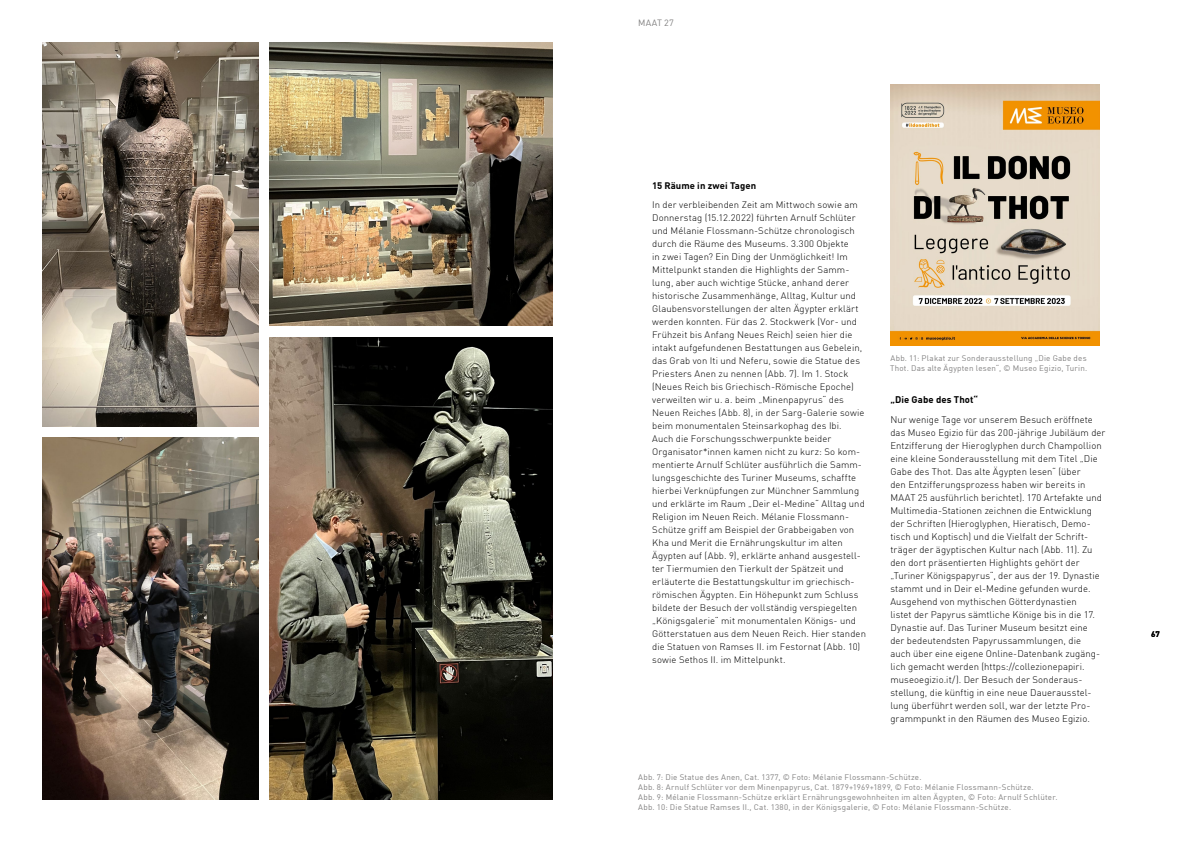
<style>
.page{position:relative;width:1191px;height:842px;background:#fff}
.page>*{position:absolute;margin:0;border:0;box-sizing:border-box;transform-origin:0 0}
.t1{font:300 9.5px/13px "DIN Offc";letter-spacing:.005em;color:#000}
.t2{font:700 9.5px "DIN Offc";letter-spacing:.015em;color:#000}
.t3{font:300 9.3px/13px "DIN Offc";letter-spacing:.01em;color:#000}
.t4{font:700 9.3px "DIN Offc";letter-spacing:.01em;color:#000}
.t5{font:9px "DIN Offc";letter-spacing:.03em;color:#818080}
.t6{font:8px/10px "DIN Offc";letter-spacing:.025em;color:#818080}
.t7{font:700 8px "DIN Offc";color:#000}
</style>
<div class="page">
<img style="left:43px;top:437px;width:215px;height:362px">
<img style="left:269px;top:337px;width:284px;height:463px">
<img style="left:269px;top:43px;width:284px;height:283px">
<img style="left:43px;top:43px;width:215px;height:383px">
<img style="left:890px;top:85px;width:209px;height:261px">
<p class="t5" style="left:638px;top:17px;width:37px">MAAT 27</p>
<p class="t4" style="left:652px;top:179px;width:105px">15 Räume in zwei Tagen</p>
<p class="t3" style="left:652px;top:198px;width:215px">In der verbleibenden Zeit am Mittwoch sowie am Donnerstag (15.12.2022) führten Arnulf Schlüter und Mélanie Flossmann-Schütze chronologisch durch die Räume des Museums. 3.300 Objekte<br>in zwei Tagen? Ein Ding der Unmöglichkeit! Im Mittelpunkt standen die Highlights der Samm&shy;lung, aber auch wichtige Stücke, anhand derer historische Zusammenhänge, Alltag, Kultur und Glaubensvorstellungen der alten Ägypter erklärt werden konnten. Für das 2. Stockwerk (Vor- und Frühzeit bis Anfang Neues Reich) seien hier die intakt aufgefundenen Bestattungen aus Gebelein, das Grab von Iti und Neferu, sowie die Statue des Priesters Anen zu nennen (Abb. 7). Im 1. Stock (Neues Reich bis Griechisch-Römische Epoche) verweilten wir u. a. beim „Minenpapyrus“ des Neuen Reiches (Abb. 8), in der Sarg-Galerie sowie beim monumentalen Steinsarkophag des Ibi.<br>Auch die Forschungsschwerpunkte beider Organisator*innen kamen nicht zu kurz: So kom&shy;mentierte Arnulf Schlüter ausführlich die Samm&shy;lungsgeschichte des Turiner Museums, schaffte hierbei Verknüpfungen zur Münchner Sammlung und erklärte im Raum „Deir el-Medine“ Alltag und Religion im Neuen Reich. Mélanie Flossmann-Schütze griff am Beispiel der Grabbeigaben von Kha und Merit die Ernährungskultur im alten Ägypten auf (Abb. 9), erklärte anhand ausgestell&shy;ter Tiermumien den Tierkult der Spätzeit und erläuterte die Bestattungskultur im griechisch&shy;römischen Ägypten. Ein Höhepunkt zum Schluss bildete der Besuch der vollständig verspiegelten „Königsgalerie“ mit monumentalen Königs- und Götterstatuen aus dem Neuen Reich. Hier standen die Statuen von Ramses II. im Festornat (Abb. 10) sowie Sethos II. im Mittelpunkt.</p>
<p class="t6" style="left:890px;top:352px;width:199px">Abb. 11: Plakat zur Sonderausstellung „Die Gabe des<br>Thot. Das alte Ägypten lesen“, © Museo Egizio, Turin.</p>
<p class="t2" style="left:890px;top:393px;width:89px">„Die Gabe des Thot“</p>
<p class="t1" style="left:890px;top:412px;width:217px">Nur wenige Tage vor unserem Besuch eröffnete das Museo Egizio für das 200-jährige Jubiläum der Entzifferung der Hieroglyphen durch Champollion eine kleine Sonderausstellung mit dem Titel „Die Gabe des Thot. Das alte Ägypten lesen“ (über<br>den Entzifferungsprozess haben wir bereits in MAAT 25 ausführlich berichtet). 170 Artefakte und Multimedia-Stationen zeichnen die Entwicklung der Schriften (Hieroglyphen, Hieratisch, Demo&shy;tisch und Koptisch) und die Vielfalt der Schrift&shy;träger der ägyptischen Kultur nach (Abb. 11). Zu den dort präsentierten Highlights gehört der „Turiner Königspapyrus“, der aus der 19. Dynastie stammt und in Deir el-Medine gefunden wurde.<br>Ausgehend von mythischen Götterdynastien<br>listet der Papyrus sämtliche Könige bis in die 17.<br>Dynastie auf. Das Turiner Museum besitzt eine<br>der bedeutendsten Papyrussammlungen, die<br>auch über eine eigene Online-Datenbank zugäng&shy;lich gemacht werden (https://collezionepapiri. museoegizio.it/). Der Besuch der Sonderaus&shy;stellung, die künftig in eine neue Dauerausstel&shy;lung überführt werden soll, war der letzte Pro&shy;grammpunkt in den Räumen des Museo Egizio.</p>
<p class="t6" style="left:638px;top:771px;width:421px">Abb. 7: Die Statue des Anen, Cat. 1377, © Foto: Mélanie Flossmann-Schütze.<br>Abb. 8: Arnulf Schlüter vor dem Minenpapyrus, Cat. 1879+1969+1899, © Foto: Mélanie Flossmann-Schütze.<br>Abb. 9: Mélanie Flossmann-Schütze erklärt Ernährungsgewohnheiten im alten Ägypten, © Foto: Arnulf Schlüter.<br>Abb. 10: Die Statue Ramses II., Cat. 1380, in der Königsgalerie, © Foto: Mélanie Flossmann-Schütze.</p>
<p class="t7" style="left:1151px;top:629px;width:10px">67</p>
</div>
